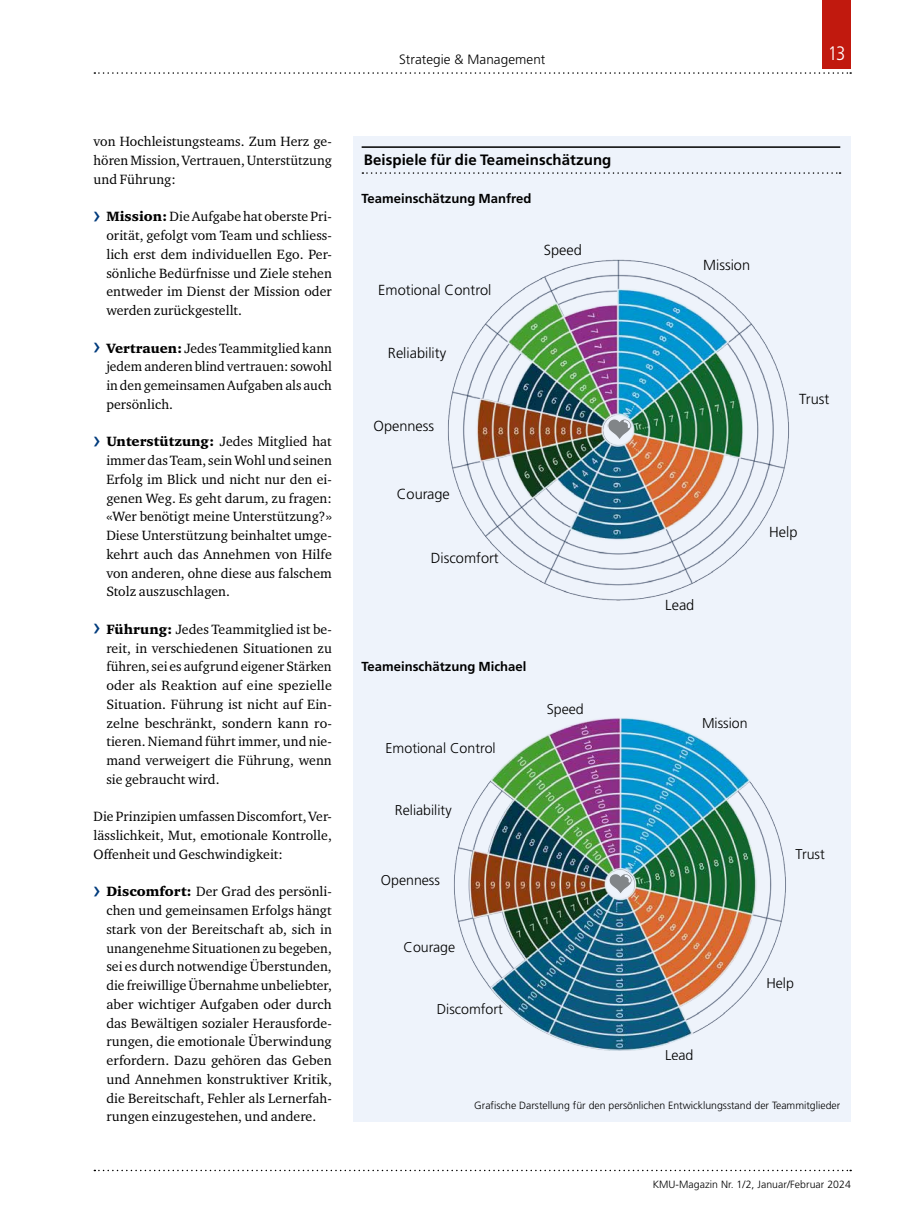
<style>
.page{position:relative;width:902px;height:1212px;background:#fff}
.page>*{position:absolute;margin:0;border:0;box-sizing:border-box;transform-origin:0 0}
.t1{font:300 condensed 19.5px "Frutiger LT Std";color:#fff}
.t2{font:700 15px "Frutiger LT Std";letter-spacing:.005em;color:#000}
.t3{font:300 14.55px "Frutiger LT Std";color:#000}
.t4{font:300 14.25px "Frutiger LT Std";color:#000}
.t5{font:13.8px/18.8px "Charter ITC Std";letter-spacing:.005em;color:#000;text-align:justify}
.t6{font:300 13.5px "Frutiger LT Std";letter-spacing:.005em;color:#000}
.t7{font:700 13.05px "Frutiger LT Std";letter-spacing:.005em;color:#000}
.t8{font:300 10.5px "Frutiger LT Std";color:#000}
.s1{font-family:"Frutiger LT Std";font-size:24px;color:#003b7c}
.s2{font-weight:900}
</style>
<div class="page">
<svg style="left:94px;top:72px;width:757px;height:2px"></svg>
<div style="left:822px;top:0;width:28px;height:68px;background:#c1190e"></div>
<svg style="left:94px;top:1170px;width:757px;height:1px"></svg>
<div style="left:353px;top:136px;width:497px;height:985px;background:#eef3fb"></div>
<hr style="left:361px;top:146px;width:479px;height:2px;background:#000">
<svg style="left:362px;top:172px;width:478px;height:2px"></svg>
<img style="left:447px;top:259px;width:342px;height:342px">
<img style="left:450px;top:283px;width:336px;height:293px">
<img style="left:454px;top:718px;width:332px;height:333px">
<svg style="left:609px;top:873px;width:23px;height:22px"></svg>
<p class="t5" style="left:94px;top:132px;width:240px">von Hochleistungsteams. Zum Herz ge&shy;hören Mission, Vertrauen, Unterstützung und Führung:</p>
<p class="t5" style="left:106px;top:207px;width:227px;text-indent:-13px"><span class="s1">›</span> <span class="s2">Mission:</span> Die Aufgabe hat oberste Pri&shy;orität, gefolgt vom Team und schliess&shy;lich erst dem individuellen Ego. Per&shy;sönliche Bedürfnisse und Ziele stehen entweder im Dienst der Mission oder werden zurückgestellt.</p>
<p class="t5" style="left:106px;top:338px;width:227px;text-indent:-13px"><span class="s1">›</span> <span class="s2">Vertrauen:</span> Jedes Teammitglied kann jedem anderen blind vertrauen: sowohl in den gemeinsamen Aufgaben als auch persönlich.</p>
<p class="t5" style="left:106px;top:432px;width:227px;text-indent:-13px"><span class="s1">›</span> <span class="s2">Unterstützung:</span> Jedes Mitglied hat immer das Team, sein Wohl und seinen Erfolg im Blick und nicht nur den ei&shy;genen Weg. Es geht darum, zu fragen: «Wer benötigt meine Unterstützung?» Diese Unterstützung beinhaltet umge&shy;kehrt auch das Annehmen von Hilfe von anderen, ohne diese aus falschem Stolz auszuschlagen.</p>
<p class="t5" style="left:106px;top:619px;width:227px;text-indent:-13px"><span class="s1">›</span> <span class="s2">Führung:</span> Jedes Teammitglied ist be&shy;reit, in verschiedenen Situationen zu führen, sei es aufgrund eigener Stärken oder als Reaktion auf eine spezielle Situation. Führung ist nicht auf Ein&shy;zelne beschränkt, sondern kann ro&shy;tieren. Niemand führt immer, und nie&shy;mand verweigert die Führung, wenn sie gebraucht wird.</p>
<p class="t5" style="left:94px;top:807px;width:240px">Die Prinzipien umfassen Discomfort, Ver&shy;lässlichkeit, Mut, emotionale Kontrolle, Offenheit und Geschwindigkeit:</p>
<p class="t5" style="left:106px;top:882px;width:227px;text-indent:-13px"><span class="s1">›</span> <span class="s2">Discomfort:</span> Der Grad des persönli&shy;chen und gemeinsamen Erfolgs hängt stark von der Bereitschaft ab, sich in unangenehme Situationen zu begeben, sei es durch notwendige Überstunden, die freiwillige Übernahme unbeliebter, aber wichtiger Aufgaben oder durch das Bewältigen sozialer Herausforde&shy;rungen, die emotionale Überwindung erfordern. Dazu gehören das Geben und Annehmen konstruktiver Kritik, die Bereitschaft, Fehler als Lernerfah&shy;rungen einzugestehen, und andere.</p>
<p class="t6" style="left:399px;top:51px;width:148px">Strategie &amp; Management</p>
<p class="t2" style="left:364px;top:151px;width:249px">Beispiele für die Teameinschätzung</p>
<p class="t7" style="left:361px;top:190px;width:171px">Teameinschätzung Manfred</p>
<p class="t3" style="left:378px;top:281px;width:115px">Emotional Control</p>
<p class="t3" style="left:388px;top:345px;width:60px">Reliability</p>
<p class="t3" style="left:373px;top:417px;width:62px">Openness</p>
<p class="t3" style="left:397px;top:486px;width:54px">Courage</p>
<p class="t3" style="left:431px;top:549px;width:69px">Discomfort</p>
<p class="t3" style="left:543px;top:242px;width:40px">Speed</p>
<p class="t7" style="left:361px;top:659px;width:166px">Teameinschätzung Michael</p>
<p class="t4" style="left:385px;top:740px;width:112px">Emotional Control</p>
<p class="t4" style="left:395px;top:801px;width:58px">Reliability</p>
<p class="t4" style="left:546px;top:701px;width:39px">Speed</p>
<p class="t4" style="left:381px;top:872px;width:61px">Openness</p>
<p class="t4" style="left:403px;top:939px;width:53px">Courage</p>
<p class="t4" style="left:436px;top:1001px;width:68px">Discomfort</p>
<h1 class="t1" style="left:827px;top:42px;width:19px">13</h1>
<p class="t3" style="left:703px;top:256px;width:48px">Mission</p>
<p class="t3" style="left:799px;top:391px;width:31px">Trust</p>
<p class="t3" style="left:665px;top:597px;width:31px">Lead</p>
<p class="t3" style="left:769px;top:523px;width:30px">Help</p>
<p class="t4" style="left:702px;top:715px;width:47px">Mission</p>
<p class="t4" style="left:665px;top:1047px;width:30px">Lead</p>
<p class="t4" style="left:795px;top:846px;width:31px">Trust</p>
<p class="t4" style="left:766px;top:975px;width:29px">Help</p>
<p class="t8" style="left:474px;top:1099px;width:367px">Grafische Darstellung für den persönlichen Entwicklungsstand der Teammitglieder</p>
<p class="t8" style="left:652px;top:1178px;width:200px">KMU-Magazin Nr. 1/2, Januar/Februar 2024</p>
</div>
